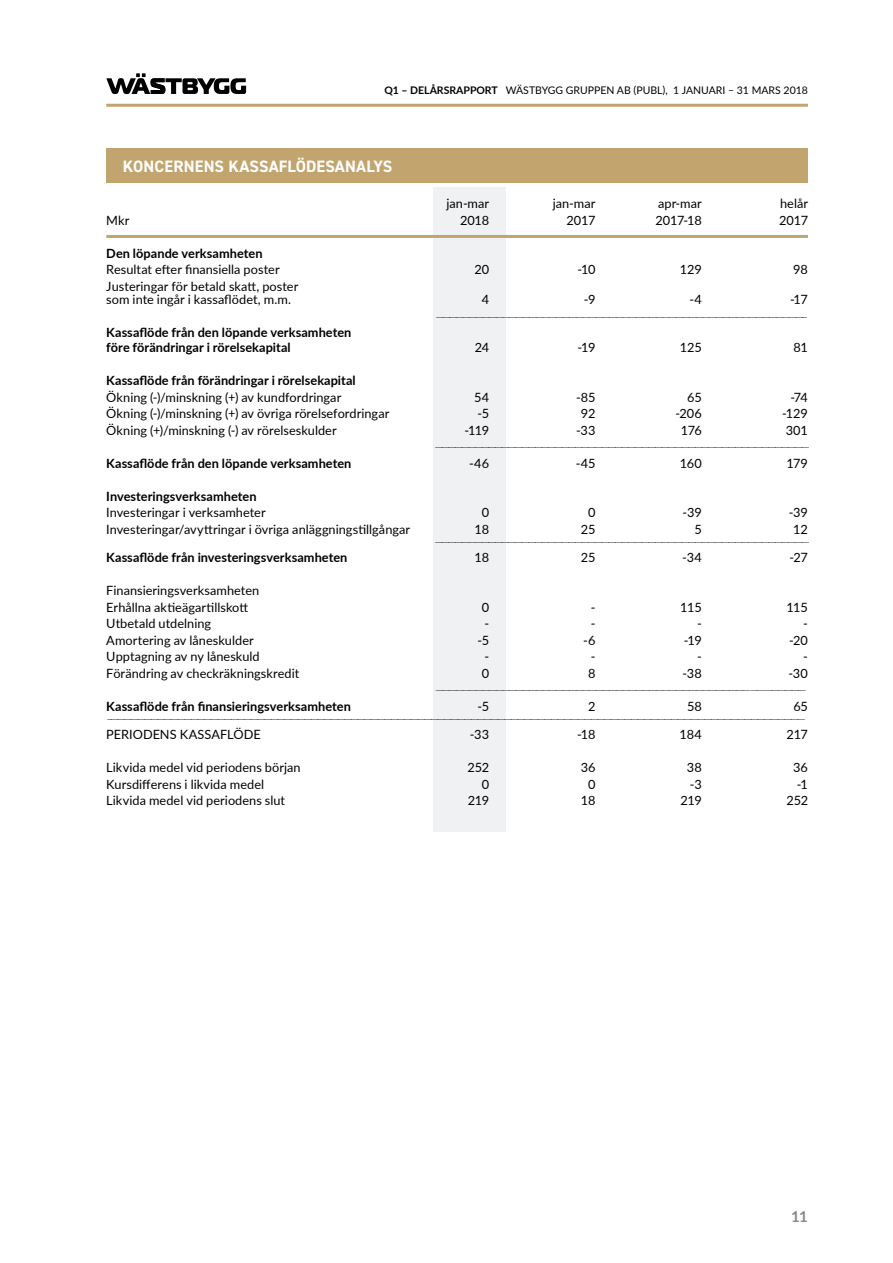
<style>
.page{position:relative;width:893px;height:1263px;background:#fff}
.page>*{position:absolute;margin:0;border:0;box-sizing:border-box;transform-origin:0 0}
.t1{font:700 16.5px "DIN2014";letter-spacing:.01em;color:#fff}
.t2{font:700 15px "Lato";color:#878787}
.t3{font:12.75px/13.5px "Lato";color:#000}
.t4{font:300 12.75px "Lato";color:#000;scale:1.5 1}
.t5{font:700 12.75px/15px "Lato";letter-spacing:.005em;color:#000}
.t6{font:10.5px "Lato";color:#000}
.s1{font-weight:700}
</style>
<div class="page">
<svg style="left:106px;top:73px;width:140px;height:21px"></svg>
<hr style="left:106px;top:104px;width:702px;height:3px;background:#c2a46e">
<div style="left:434px;top:187px;width:72px;height:644px;background:#eff1f3"></div>
<div style="left:106px;top:149px;width:702px;height:34px;background:#c2a46e"></div>
<hr style="left:106px;top:235px;width:702px;height:3px;background:#c2a46e">
<p class="t6" style="left:384px;top:82px;width:425px"><span class="s1">Q1 – DELÅRSRAPPORT</span> WÄSTBYGG GRUPPEN AB (PUBL), 1 JANUARI – 31 MARS 2018</p>
<p class="t1" style="left:123px;top:156px;width:271px">KONCERNENS KASSAFLÖDESANALYS</p>
<p class="t3" style="left:447px;top:196px;width:44px">jan-mar</p>
<p class="t3" style="left:553px;top:196px;width:44px">jan-mar</p>
<p class="t3" style="left:658px;top:196px;width:45px">apr-mar</p>
<p class="t3" style="left:780px;top:196px;width:29px">helår</p>
<p class="t3" style="left:106px;top:213px;width:25px">Mkr</p>
<p class="t3" style="left:460px;top:213px;width:31px">2018</p>
<p class="t3" style="left:566px;top:213px;width:30px">2017</p>
<p class="t3" style="left:656px;top:213px;width:48px">2017-18</p>
<p class="t3" style="left:779px;top:213px;width:30px">2017</p>
<p class="t5" style="left:106px;top:245px;width:158px">Den löpande verksamheten</p>
<p class="t3" style="left:106px;top:262px;width:175px">Resultat efter finansiella poster</p>
<p class="t3" style="left:474px;top:262px;width:16px">20</p>
<p class="t3" style="left:577px;top:262px;width:20px">-10</p>
<p class="t3" style="left:680px;top:262px;width:24px">129</p>
<p class="t3" style="left:793px;top:262px;width:16px">98</p>
<p class="t3" style="left:106px;top:279px;width:194px">Justeringar för betald skatt, poster som inte ingår i kassaflödet, m.m.</p>
<p class="t3" style="left:482px;top:292px;width:9px">4</p>
<p class="t3" style="left:584px;top:292px;width:13px">-9</p>
<p class="t3" style="left:689px;top:292px;width:14px">-4</p>
<p class="t3" style="left:790px;top:292px;width:19px">-17</p>
<p class="t4" style="left:434px;top:307px;width:251px">––––––––––––––––––––––––––––––––––––––––––––––––––––––––</p>
<p class="t5" style="left:106px;top:325px;width:247px">Kassaflöde från den löpande verksamheten före förändringar i rörelsekapital</p>
<p class="t3" style="left:475px;top:340px;width:16px">24</p>
<p class="t3" style="left:578px;top:340px;width:19px">-19</p>
<p class="t3" style="left:680px;top:340px;width:24px">125</p>
<p class="t3" style="left:793px;top:340px;width:16px">81</p>
<p class="t5" style="left:106px;top:373px;width:251px">Kassaflöde från förändringar i rörelsekapital</p>
<p class="t3" style="left:106px;top:390px;width:236px">Ökning (-)/minskning (+) av kundfordringar</p>
<p class="t3" style="left:474px;top:390px;width:16px">54</p>
<p class="t3" style="left:576px;top:390px;width:21px">-85</p>
<p class="t3" style="left:687px;top:390px;width:16px">65</p>
<p class="t3" style="left:790px;top:390px;width:19px">-74</p>
<p class="t3" style="left:106px;top:406px;width:285px">Ökning (-)/minskning (+) av övriga rörelsefordringar</p>
<p class="t3" style="left:477px;top:406px;width:13px">-5</p>
<p class="t3" style="left:581px;top:406px;width:16px">92</p>
<p class="t3" style="left:675px;top:406px;width:28px">-206</p>
<p class="t3" style="left:782px;top:406px;width:27px">-129</p>
<p class="t3" style="left:106px;top:423px;width:232px">Ökning (+)/minskning (-) av rörelseskulder</p>
<p class="t3" style="left:464px;top:423px;width:26px">-119</p>
<p class="t3" style="left:576px;top:423px;width:21px">-33</p>
<p class="t3" style="left:681px;top:423px;width:22px">176</p>
<p class="t3" style="left:786px;top:423px;width:24px">301</p>
<p class="t4" style="left:433px;top:438px;width:253px">––––––––––––––––––––––––––––––––––––––––––––––––––––––––</p>
<p class="t5" style="left:106px;top:455px;width:247px">Kassaflöde från den löpande verksamheten</p>
<p class="t3" style="left:469px;top:456px;width:21px">-46</p>
<p class="t3" style="left:576px;top:456px;width:21px">-45</p>
<p class="t3" style="left:680px;top:456px;width:23px">160</p>
<p class="t3" style="left:786px;top:456px;width:23px">179</p>
<p class="t5" style="left:106px;top:488px;width:152px">Investeringsverksamheten</p>
<p class="t3" style="left:106px;top:505px;width:161px">Investeringar i verksamheter</p>
<p class="t3" style="left:482px;top:505px;width:9px">0</p>
<p class="t3" style="left:588px;top:505px;width:9px">0</p>
<p class="t3" style="left:682px;top:505px;width:21px">-39</p>
<p class="t3" style="left:789px;top:505px;width:21px">-39</p>
<p class="t3" style="left:106px;top:522px;width:305px">Investeringar/avyttringar i övriga anläggningstillgångar</p>
<p class="t3" style="left:475px;top:522px;width:16px">18</p>
<p class="t3" style="left:581px;top:522px;width:16px">25</p>
<p class="t3" style="left:694px;top:522px;width:9px">5</p>
<p class="t3" style="left:793px;top:522px;width:16px">12</p>
<p class="t4" style="left:433px;top:532px;width:253px">––––––––––––––––––––––––––––––––––––––––––––––––––––––––</p>
<p class="t5" style="left:106px;top:550px;width:243px">Kassaflöde från investeringsverksamheten</p>
<p class="t3" style="left:475px;top:550px;width:16px">18</p>
<p class="t3" style="left:581px;top:550px;width:16px">25</p>
<p class="t3" style="left:682px;top:550px;width:21px">-34</p>
<p class="t3" style="left:789px;top:550px;width:20px">-27</p>
<p class="t3" style="left:106px;top:582px;width:154px;line-height:16.5px">Finansieringsverksamheten<br>Erhållna aktieägartillskott</p>
<p class="t3" style="left:482px;top:600px;width:9px">0</p>
<p class="t3" style="left:591px;top:600px;width:6px">-</p>
<p class="t3" style="left:680px;top:600px;width:23px">115</p>
<p class="t3" style="left:786px;top:600px;width:23px">115</p>
<p class="t3" style="left:106px;top:616px;width:106px">Utbetald utdelning</p>
<p class="t3" style="left:484px;top:616px;width:6px">-</p>
<p class="t3" style="left:591px;top:616px;width:6px">-</p>
<p class="t3" style="left:697px;top:616px;width:6px">-</p>
<p class="t3" style="left:803px;top:616px;width:6px">-</p>
<p class="t3" style="left:106px;top:633px;width:149px">Amortering av låneskulder</p>
<p class="t3" style="left:477px;top:633px;width:13px">-5</p>
<p class="t3" style="left:583px;top:633px;width:14px">-6</p>
<p class="t3" style="left:684px;top:633px;width:19px">-19</p>
<p class="t3" style="left:789px;top:633px;width:20px">-20</p>
<p class="t3" style="left:106px;top:649px;width:155px">Upptagning av ny låneskuld</p>
<p class="t3" style="left:484px;top:649px;width:6px">-</p>
<p class="t3" style="left:591px;top:649px;width:6px">-</p>
<p class="t3" style="left:697px;top:649px;width:6px">-</p>
<p class="t3" style="left:803px;top:649px;width:6px">-</p>
<p class="t3" style="left:106px;top:666px;width:194px">Förändring av checkräkningskredit</p>
<p class="t3" style="left:482px;top:666px;width:9px">0</p>
<p class="t3" style="left:588px;top:666px;width:9px">8</p>
<p class="t3" style="left:682px;top:666px;width:21px">-38</p>
<p class="t3" style="left:788px;top:666px;width:21px">-30</p>
<p class="t4" style="left:434px;top:681px;width:250px">–––––––––––––––––––––––––––––––––––––––––––––––––––––––</p>
<p class="t5" style="left:106px;top:698px;width:246px">Kassaflöde från finansieringsverksamheten</p>
<p class="t3" style="left:477px;top:699px;width:13px">-5</p>
<p class="t3" style="left:588px;top:699px;width:9px">2</p>
<p class="t3" style="left:687px;top:699px;width:16px">58</p>
<p class="t3" style="left:793px;top:699px;width:16px">65</p>
<p class="t4" style="left:106px;top:709px;width:468px">-––––––––––––––––––––––––––––––––––––––––––––––––––––––––––––––––––––––––––––––––––––––––––––––––––––––––</p>
<p class="t3" style="left:106px;top:727px;width:156px">PERIODENS KASSAFLÖDE</p>
<p class="t3" style="left:470px;top:727px;width:21px">-33</p>
<p class="t3" style="left:577px;top:727px;width:20px">-18</p>
<p class="t3" style="left:680px;top:727px;width:24px">184</p>
<p class="t3" style="left:786px;top:727px;width:23px">217</p>
<p class="t3" style="left:106px;top:760px;width:196px">Likvida medel vid periodens början</p>
<p class="t3" style="left:467px;top:760px;width:23px">252</p>
<p class="t3" style="left:581px;top:760px;width:16px">36</p>
<p class="t3" style="left:687px;top:760px;width:16px">38</p>
<p class="t3" style="left:793px;top:760px;width:16px">36</p>
<p class="t3" style="left:106px;top:777px;width:159px">Kursdifferens i likvida medel</p>
<p class="t3" style="left:482px;top:777px;width:9px">0</p>
<p class="t3" style="left:588px;top:777px;width:9px">0</p>
<p class="t3" style="left:690px;top:777px;width:13px">-3</p>
<p class="t3" style="left:797px;top:777px;width:13px">-1</p>
<p class="t3" style="left:106px;top:793px;width:180px">Likvida medel vid periodens slut</p>
<p class="t3" style="left:468px;top:793px;width:23px">219</p>
<p class="t3" style="left:581px;top:793px;width:16px">18</p>
<p class="t3" style="left:680px;top:793px;width:23px">219</p>
<p class="t3" style="left:786px;top:793px;width:23px">252</p>
<p class="t2" style="left:791px;top:1205px;width:18px">11</p>
</div>
